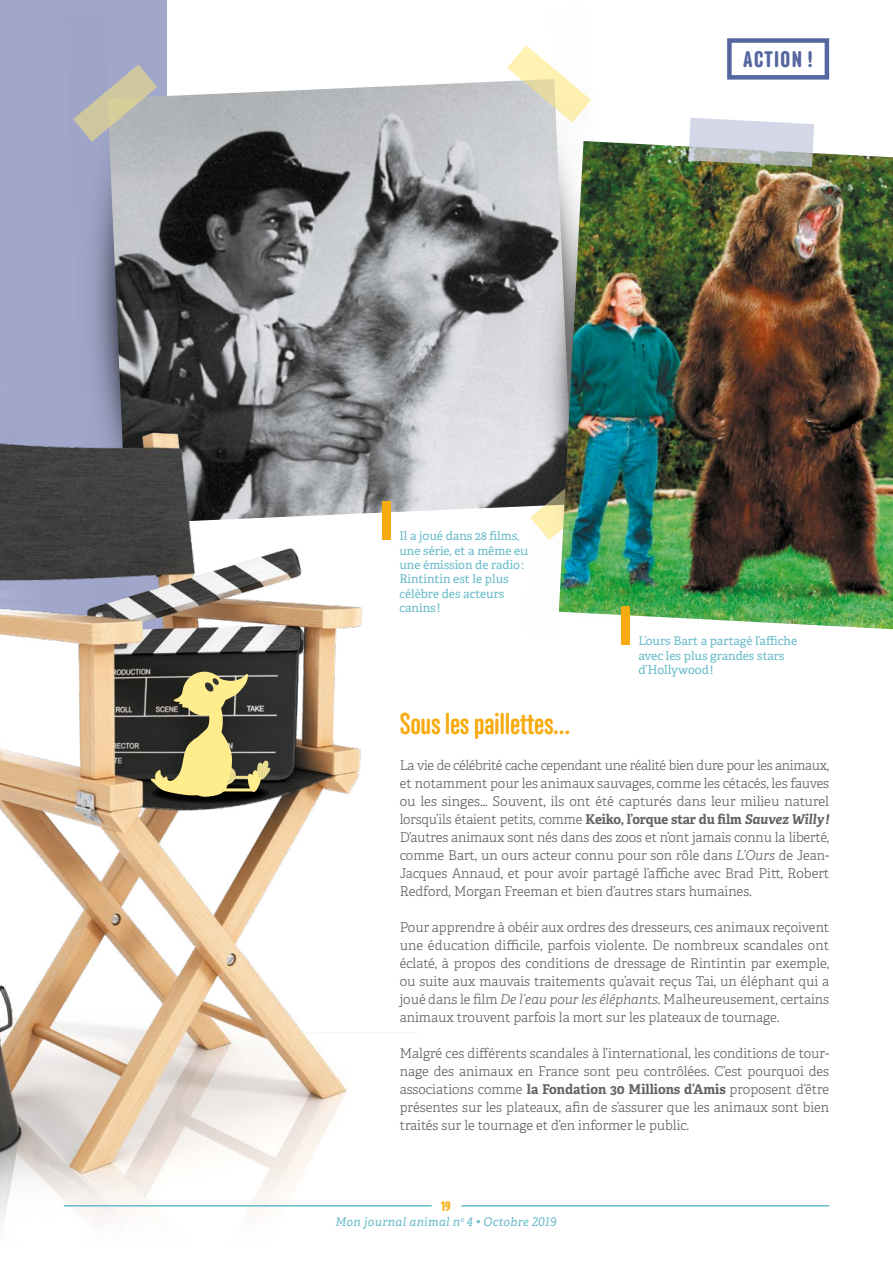
<style>
.page{position:relative;width:893px;height:1263px;background:#fff}
.page>*{position:absolute;margin:0;border:0;box-sizing:border-box;transform-origin:0 0}
.t1{font:500 30px "Anchor";letter-spacing:-.01em;color:#f8ab10}
.t2{font:600 22.5px "Anchor";letter-spacing:.06em;color:#55679e}
.t3{font:300 13.5px/18px "Adelle";color:#646363;text-align:justify}
.t4{font:600 13.5px "Anchor";color:#f8ab10}
.t5{font:12px/14.4px "Adelle";color:#67bbc9}
.t6{font:italic 12px "Adelle";letter-spacing:.03em;color:#67bbc9}
.s1{font-weight:700}
.s2{font-weight:700;font-style:italic}
.s3{font-style:italic}
</style>
<div class="page">
<div style="left:0;top:0;width:167px;height:631px;background:#a1a7cb"></div>
<img style="left:107px;top:81px;width:418px;height:430px">
<svg style="left:73px;top:65px;width:84px;height:77px"></svg>
<svg style="left:507px;top:45px;width:84px;height:77px"></svg>
<img style="left:0;top:327px;width:419px;height:895px">
<div style="left:151px;top:783px;width:119px;height:20px;background:#0a0a0a;border-radius:50%"></div>
<div style="left:182px;top:672px;width:44px;height:44px;background:#ffec8d;border-radius:50%"></div>
<svg style="left:150px;top:674px;width:121px;height:123px;background:#807853"></svg>
<div style="left:727px;top:38px;width:102px;height:42px;border:4px solid #55679e"></div>
<hr style="left:64px;top:1205px;width:368px;height:1px;background:#67bbc9">
<hr style="left:461px;top:1205px;width:368px;height:1px;background:#67bbc9">
<div style="left:382px;top:502px;width:9px;height:38px;background:#f8ab10"></div>
<img style="left:525px;top:102px;width:62px;height:510px">
<img style="left:559px;top:141px;width:334px;height:488px">
<div style="left:621px;top:607px;width:9px;height:38px;background:#f8ab10"></div>
<svg style="left:688px;top:118px;width:126px;height:49px;background:#c5c9cd"></svg>
<h2 class="t2" style="left:743px;top:46px;width:71px">ACTION !</h2>
<p class="t5" style="left:399px;top:529px;width:130px">Il a joué dans 28 films, une série, et a même eu une émission de radio:<br>Rintintin est le plus célèbre des acteurs canins !</p>
<p class="t5" style="left:638px;top:634px;width:160px">L’ours Bart a partagé l’affiche avec les plus grandes stars d’Hollywood!</p>
<h1 class="t1" style="left:400px;top:706px;width:172px">Sous les paillettes…</h1>
<p class="t3" style="left:400px;top:756px;width:431px">La vie de célébrité cache cependant une réalité bien dure pour les animaux, et notamment pour les animaux sauvages, comme les cétacés, les fauves ou les singes… Souvent, ils ont été capturés dans leur milieu naturel lorsqu’ils étaient petits, comme <span class="s1">Keiko, l’orque star du film</span> <span class="s2">Sauvez Willy!<br></span>D’autres animaux sont nés dans des zoos et n’ont jamais connu la liberté, comme Bart, un ours acteur connu pour son rôle dans <span class="s3">L’Ours</span> de Jean-Jacques Annaud, et pour avoir partagé l’affiche avec Brad Pitt, Robert Redford, Morgan Freeman et bien d’autres stars humaines.</p>
<p class="t3" style="left:400px;top:918px;width:431px">Pour apprendre à obéir aux ordres des dresseurs, ces animaux reçoivent une éducation difficile, parfois violente. De nombreux scandales ont éclaté, à propos des conditions de dressage de Rintintin par exemple, ou suite aux mauvais traitements qu’avait reçus Tai, un éléphant qui a joué dans le film <span class="s3">De l’eau pour les éléphants</span>. Malheureusement, certains animaux trouvent parfois la mort sur les plateaux de tournage.</p>
<p class="t3" style="left:400px;top:1044px;width:431px">Malgré ces différents scandales à l’international, les conditions de tour&shy;nage des animaux en France sont peu contrôlées. C’est pourquoi des associations comme <span class="s1">la Fondation 30 Millions d’Amis</span> proposent d’être présentes sur les plateaux, afin de s’assurer que les animaux sont bien traités sur le tournage et d’en informer le public.</p>
<p class="t4" style="left:441px;top:1199px;width:11px">19</p>
<p class="t6" style="left:335px;top:1214px;width:222px">Mon journal animal n<sup>o</sup> 4 • Octobre 2019</p>
</div>
